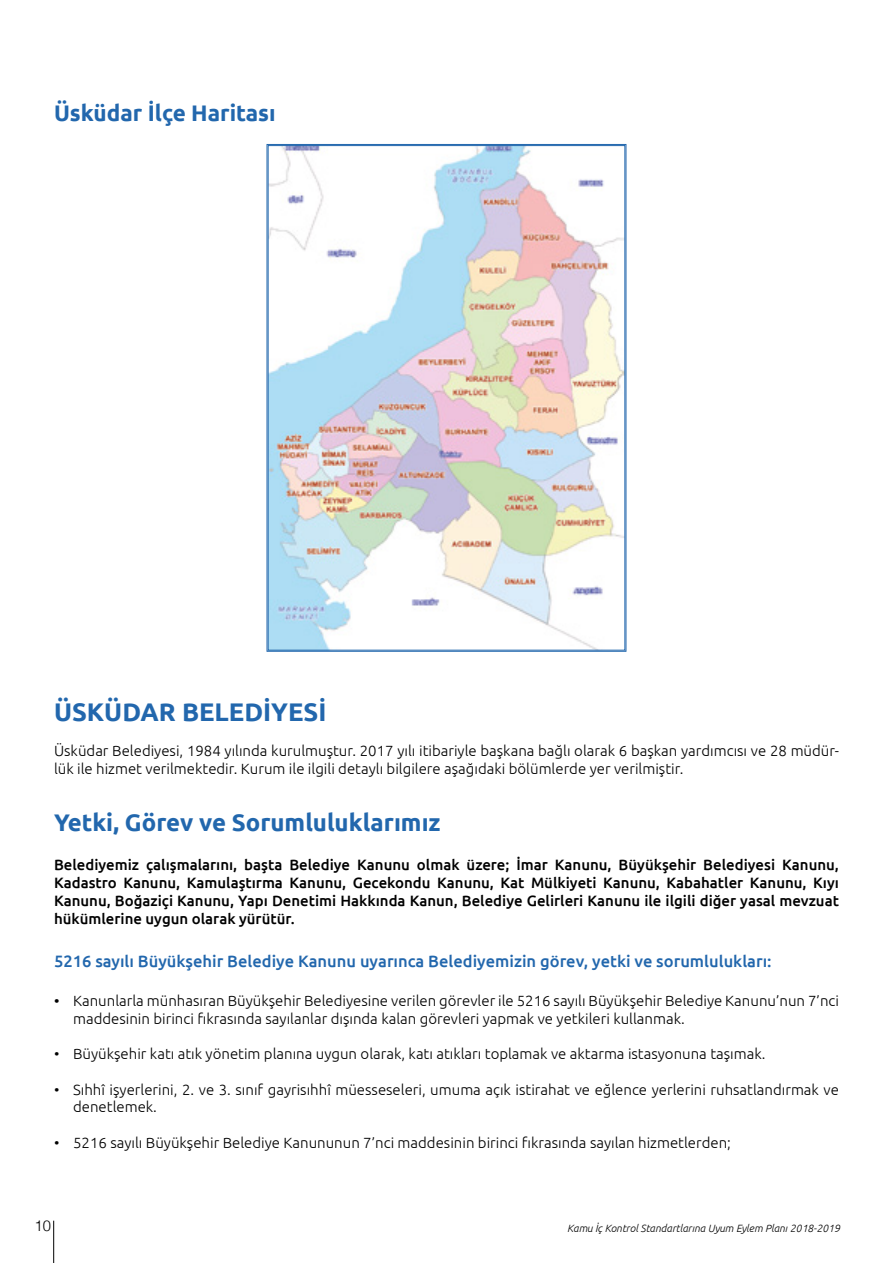
<style>
.page{position:relative;width:893px;height:1263px;background:#fff}
.page>*{position:absolute;margin:0;border:0;box-sizing:border-box;transform-origin:0 0}
.t1{font:700 25.5px "Ubuntu";color:#2267ad}
.t2{font:700 24px "Ubuntu";color:#2267ad}
.t3{font:700 22.5px "Ubuntu";color:#2267ad}
.t4{font:500 16.5px "Ubuntu";color:#2267ad}
.t5{font:500 15px/18px "Ubuntu";color:#000;text-align:justify}
.t6{font:300 15px "Helvetica";color:#000}
.t7{font:300 14.7px/17.7px "Ubuntu";color:#000}
.t8{font:italic 300 10.5px "Ubuntu";color:#000}
.s1{font-weight:400}
</style>
<div class="page">
<hr style="left:53px;top:1221px;width:1px;height:42px;background:#000">
<svg style="left:266px;top:144px;width:360px;height:508px"></svg>
<h3 class="t3" style="left:54px;top:99px;width:223px">Üsküdar İlçe Haritası</h3>
<h1 class="t1" style="left:54px;top:696px;width:274px">ÜSKÜDAR BELEDİYESİ</h1>
<p class="t7" style="left:54px;top:742px;width:786px">Üsküdar Belediyesi, 1984 yılında kurulmuştur. 2017 yılı itibariyle başkana bağlı olarak 6 başkan yardımcısı ve 28 müdür&shy;lük ile hizmet verilmektedir. Kurum ile ilgili detaylı bilgilere aşağıdaki bölümlerde yer verilmiştir.</p>
<h2 class="t2" style="left:54px;top:808px;width:388px">Yetki, Görev ve Sorumluluklarımız</h2>
<p class="t5" style="left:54px;top:855px;width:786px">Belediyemiz çalışmalarını, başta Belediye Kanunu olmak üzere; İmar Kanunu, Büyükşehir Belediyesi Kanunu, Kadastro Kanunu, Kamulaştırma Kanunu, Gecekondu Kanunu, Kat Mülkiyeti Kanunu, Kabahatler Kanunu, Kıyı Kanunu, Boğaziçi Kanunu, Yapı Denetimi Hakkında Kanun, Belediye Gelirleri Kanunu ile ilgili diğer yasal mevzuat hükümlerine uygun olarak yürütür.</p>
<p class="t4" style="left:54px;top:951px;width:719px">5216 sayılı Büyükşehir Belediye Kanunu uyarınca Belediyemizin görev, yetki ve sorumlulukları:</p>
<p class="t7" style="left:73px;top:992px;width:767px;text-indent:-19px"><span class="s1">•</span> Kanunlarla münhasıran Büyükşehir Belediyesine verilen görevler ile 5216 sayılı Büyükşehir Belediye Kanunu’nun 7’nci maddesinin birinci fıkrasında sayılanlar dışında kalan görevleri yapmak ve yetkileri kullanmak.</p>
<p class="t7" style="left:54px;top:1045px;width:713px">• Büyükşehir katı atık yönetim planına uygun olarak, katı atıkları toplamak ve aktarma istasyonuna taşımak.</p>
<p class="t7" style="left:73px;top:1080px;width:767px;text-indent:-19px">• Sıhhî işyerlerini, 2. ve 3. sınıf gayrisıhhî müesseseleri, umuma açık istirahat ve eğlence yerlerini ruhsatlandırmak ve denetlemek.</p>
<p class="t7" style="left:54px;top:1133px;width:678px">• 5216 sayılı Büyükşehir Belediye Kanununun 7’nci maddesinin birinci fıkrasında sayılan hizmetlerden;</p>
<p class="t6" style="left:35px;top:1213px;width:18px">10</p>
<p class="t8" style="left:567px;top:1222px;width:274px">Kamu İç Kontrol Standartlarına Uyum Eylem Planı 2018-2019</p>
</div>
